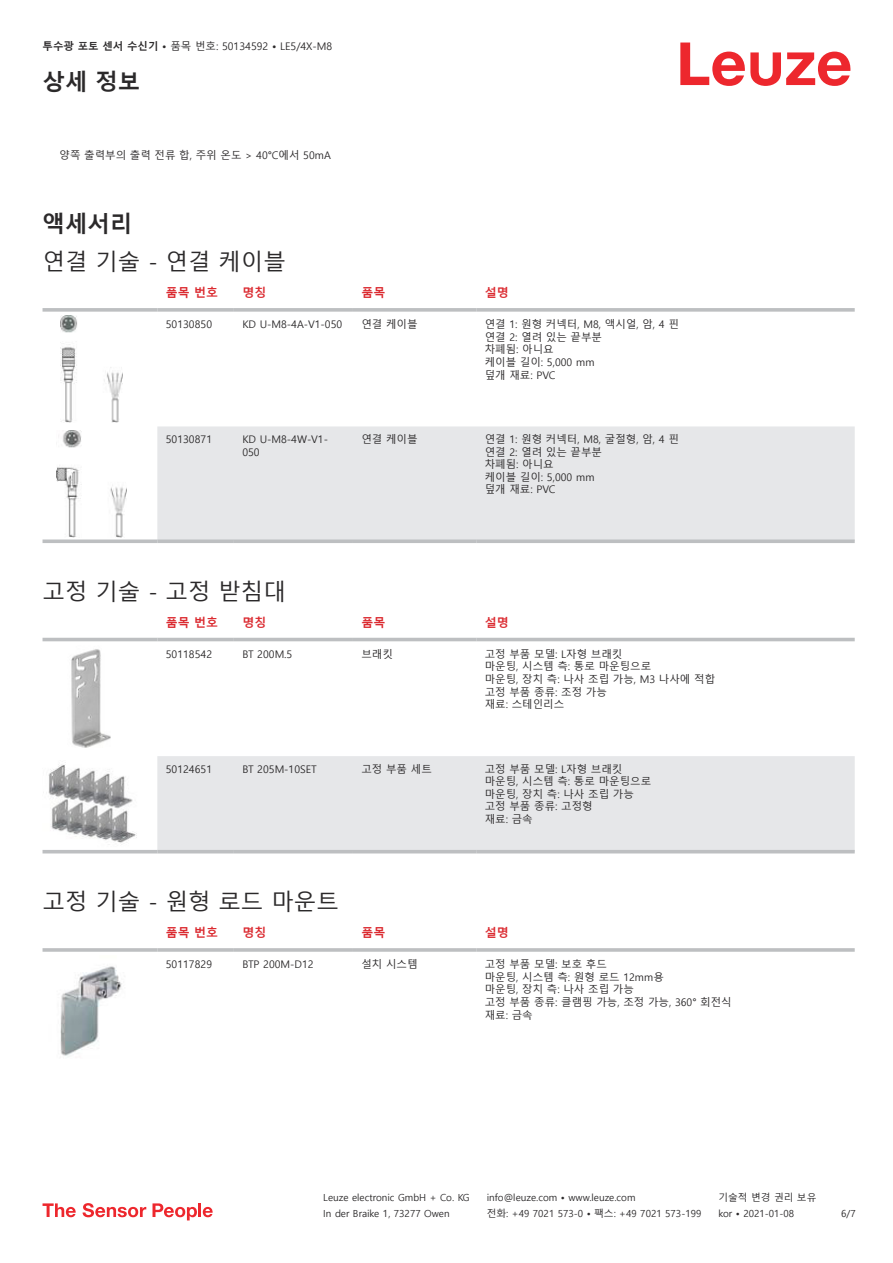
<style>
.page{position:relative;width:893px;height:1263px;background:#fff}
.page>*{position:absolute;margin:0;border:0;box-sizing:border-box;transform-origin:0 0}
.t1{font:22.5px "Malgun Gothic";color:#2b292a}
.t2{font:700 22.5px "Malgun Gothic";color:#2b292a}
.t3{font:700 12px "Malgun Gothic";color:#db2a30}
.t4{font:10.5px/12.6px "Malgun Gothic";color:#2b292a}
.t5{font:9.75px "Malgun Gothic";color:#2b292a}
.s1{font-weight:700}
</style>
<div class="page">
<svg style="left:680px;top:43px;width:170px;height:43px"></svg>
<div style="left:157px;top:426px;width:698px;height:113px;background:#e6e7e9"></div>
<svg style="left:43px;top:308px;width:114px;height:4px"></svg>
<svg style="left:157px;top:308px;width:77px;height:4px"></svg>
<svg style="left:234px;top:308px;width:119px;height:4px"></svg>
<svg style="left:353px;top:308px;width:123px;height:4px"></svg>
<svg style="left:476px;top:308px;width:379px;height:4px;background:#c3c5c7"></svg>
<svg style="left:43px;top:539px;width:114px;height:4px"></svg>
<svg style="left:157px;top:539px;width:77px;height:4px"></svg>
<svg style="left:234px;top:539px;width:119px;height:4px"></svg>
<svg style="left:353px;top:539px;width:123px;height:4px"></svg>
<svg style="left:476px;top:539px;width:379px;height:4px;background:#c2c4c6"></svg>
<img style="left:60px;top:316px;width:63px;height:106px">
<img style="left:56px;top:431px;width:70px;height:106px">
<svg style="left:43px;top:637px;width:812px;height:217px"></svg>
<div style="left:157px;top:756px;width:698px;height:94px;background:#e6e7e9"></div>
<hr style="left:43px;top:638px;width:114px;height:3px;background:#bdbfc1">
<hr style="left:157px;top:638px;width:77px;height:3px;background:#bdbfc1">
<hr style="left:234px;top:638px;width:119px;height:3px;background:#bdbfc1">
<hr style="left:353px;top:638px;width:123px;height:3px;background:#bdbfc1">
<hr style="left:476px;top:638px;width:379px;height:3px;background:#bdbfc1">
<hr style="left:43px;top:850px;width:114px;height:3px;background:#bdbfc1">
<hr style="left:157px;top:850px;width:77px;height:3px;background:#bdbfc1">
<hr style="left:234px;top:850px;width:119px;height:3px;background:#bdbfc1">
<hr style="left:353px;top:850px;width:123px;height:3px;background:#bdbfc1">
<hr style="left:476px;top:850px;width:379px;height:3px;background:#bdbfc1">
<img style="left:67px;top:645px;width:48px;height:107px">
<img style="left:43px;top:760px;width:97px;height:87px">
<hr style="left:43px;top:948px;width:114px;height:4px;background:#bdbfc1">
<hr style="left:157px;top:948px;width:77px;height:4px;background:#c8c9cb">
<hr style="left:234px;top:948px;width:119px;height:4px;background:#c3c5c6">
<hr style="left:353px;top:948px;width:123px;height:4px;background:#bdbfc1">
<hr style="left:476px;top:948px;width:379px;height:4px;background:#c8c9cb">
<img style="left:60px;top:966px;width:62px;height:90px">
<svg style="left:43px;top:1203px;width:33px;height:14px"></svg>
<svg style="left:83px;top:1203px;width:63px;height:14px"></svg>
<svg style="left:153px;top:1203px;width:44px;height:17px"></svg>
<hr style="left:198px;top:1203px;width:3px;height:14px;background:#ed272d">
<svg style="left:203px;top:1207px;width:10px;height:10px"></svg>
<p class="t4" style="left:43px;top:40px;width:291px"><span class="s1">투수광 포토 센서 수신기 •</span> 품목 번호: 50134592 <span class="s1">•</span> LE5/4X-M8</p>
<h1 class="t2" style="left:43px;top:69px;width:99px">상세 정보</h1>
<p class="t4" style="left:60px;top:149px;width:273px">양쪽 출력부의 출력 전류 합, 주위 온도 &gt; 40°C에서 50mA</p>
<h1 class="t2" style="left:43px;top:210px;width:91px">액세서리</h1>
<h1 class="t1" style="left:43px;top:249px;width:245px">연결 기술 - 연결 케이블</h1>
<p class="t3" style="left:166px;top:286px;width:54px">품목 번호</p>
<p class="t3" style="left:242px;top:286px;width:25px">명칭</p>
<p class="t3" style="left:361px;top:286px;width:25px">품목</p>
<p class="t3" style="left:485px;top:286px;width:25px">설명</p>
<p class="t4" style="left:166px;top:318px;width:48px">50130850</p>
<p class="t4" style="left:242px;top:318px;width:101px">KD U-M8-4A-V1-050</p>
<p class="t4" style="left:361px;top:318px;width:58px">연결 케이블</p>
<p class="t4" style="left:485px;top:318px;width:196px">연결 1: 원형 커넥터, M8, 액시얼, 암, 4 핀 연결 2: 열려 있는 끝부분<br>차폐됨: 아니요<br>케이블 길이: 5,000 mm<br>덮개 재료: PVC</p>
<p class="t4" style="left:166px;top:433px;width:48px">50130871</p>
<p class="t4" style="left:242px;top:433px;width:87px">KD U-M8-4W-V1-<br>050</p>
<p class="t4" style="left:361px;top:433px;width:58px">연결 케이블</p>
<p class="t4" style="left:485px;top:433px;width:196px">연결 1: 원형 커넥터, M8, 굴절형, 암, 4 핀 연결 2: 열려 있는 끝부분<br>차폐됨: 아니요<br>케이블 길이: 5,000 mm<br>덮개 재료: PVC</p>
<h1 class="t1" style="left:43px;top:579px;width:245px">고정 기술 - 고정 받침대</h1>
<p class="t3" style="left:166px;top:615px;width:54px">품목 번호</p>
<p class="t3" style="left:242px;top:615px;width:25px">명칭</p>
<p class="t3" style="left:361px;top:615px;width:25px">품목</p>
<p class="t3" style="left:485px;top:615px;width:25px">설명</p>
<p class="t4" style="left:166px;top:648px;width:48px">50118542</p>
<p class="t4" style="left:242px;top:648px;width:51px">BT 200M.5</p>
<p class="t4" style="left:361px;top:648px;width:33px">브래킷</p>
<p class="t4" style="left:485px;top:648px;width:232px">고정 부품 모델: L자형 브래킷<br>마운팅, 시스템 측: 통로 마운팅으로<br>마운팅, 장치 측: 나사 조립 가능, M3 나사에 적합 고정 부품 종류: 조정 가능<br>재료: 스테인리스</p>
<p class="t4" style="left:166px;top:763px;width:48px">50124651</p>
<p class="t4" style="left:242px;top:763px;width:76px">BT 205M-10SET</p>
<p class="t4" style="left:361px;top:763px;width:72px">고정 부품 세트</p>
<p class="t4" style="left:485px;top:763px;width:168px">고정 부품 모델: L자형 브래킷 마운팅, 시스템 측: 통로 마운팅으로 마운팅, 장치 측: 나사 조립 가능 고정 부품 종류: 고정형<br>재료: 금속</p>
<h1 class="t1" style="left:43px;top:889px;width:298px">고정 기술 - 원형 로드 마운트</h1>
<p class="t3" style="left:166px;top:926px;width:54px">품목 번호</p>
<p class="t3" style="left:242px;top:926px;width:25px">명칭</p>
<p class="t3" style="left:361px;top:926px;width:25px">품목</p>
<p class="t3" style="left:485px;top:926px;width:25px">설명</p>
<p class="t4" style="left:166px;top:958px;width:48px">50117829</p>
<p class="t4" style="left:242px;top:958px;width:73px">BTP 200M-D12</p>
<p class="t4" style="left:361px;top:958px;width:58px">설치 시스템</p>
<p class="t4" style="left:485px;top:958px;width:248px">고정 부품 모델: 보호 후드<br>마운팅, 시스템 측: 원형 로드 12mm용<br>마운팅, 장치 측: 나사 조립 가능<br>고정 부품 종류: 클램핑 가능, 조정 가능, 360° 회전식 재료: 금속</p>
<p class="t5" style="left:323px;top:1192px;width:148px">Leuze electronic GmbH + Co. KG</p>
<p class="t5" style="left:487px;top:1192px;width:150px">info@leuze.com • www.leuze.com</p>
<p class="t5" style="left:718px;top:1192px;width:100px">기술적 변경 권리 보유</p>
<p class="t5" style="left:323px;top:1208px;width:128px">In der Braike 1, 73277 Owen</p>
<p class="t5" style="left:487px;top:1208px;width:216px">전화: +49 7021 573-0 • 팩스: +49 7021 573-199</p>
<p class="t5" style="left:718px;top:1208px;width:77px">kor • 2021-01-08</p>
<p class="t5" style="left:841px;top:1208px;width:16px">6 /7</p>
</div>
